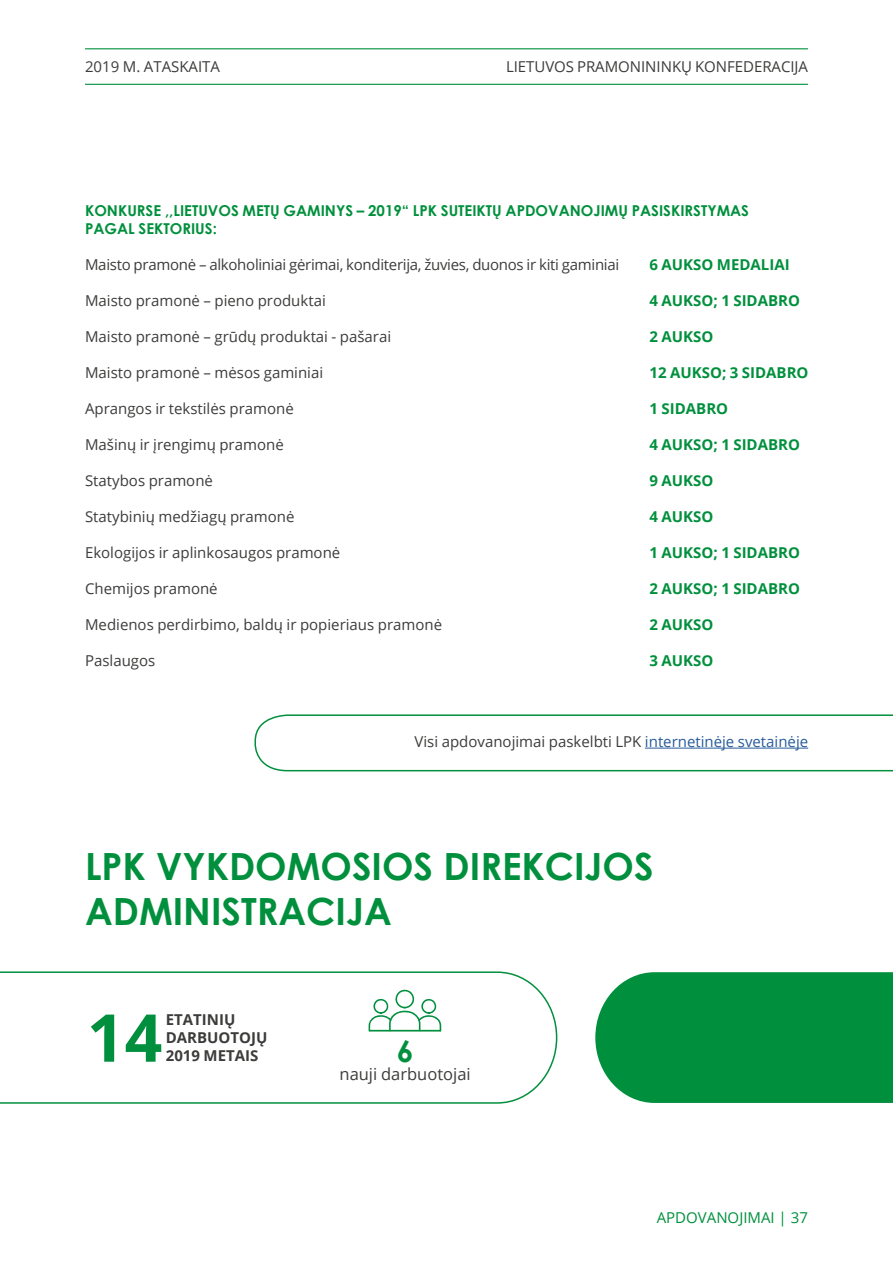
<style>
.page{position:relative;width:893px;height:1263px;background:#fff}
.page>*{position:absolute;margin:0;border:0;box-sizing:border-box;transform-origin:0 0}
.t1{font:700 66px "Open Sans";color:#00903d}
.t2{font:700 37.5px/45px "Century Gothic";color:#00903d}
.t3{font:700 30px "Century Gothic";color:#00903d}
.t4{font:16.5px "Open Sans";color:#3c3c3b}
.t5{font:15px "Open Sans";color:#3c3c3b}
.t6{font:700 15px "Open Sans";color:#00903d}
.t7{font:700 15px/18px "Century Gothic";color:#00903d}
.t8{font:15px "Open Sans";letter-spacing:-.02em;color:#3c3c3b}
.t9{font:700 15px/18px "Open Sans";color:#3c3c3b}
.t10{font:15px "Open Sans";color:#00903d}
.s1{color:#275b9b}
</style>
<div class="page">
<hr style="left:85px;top:48px;width:723px;height:1px;background:#00903d">
<hr style="left:85px;top:84px;width:723px;height:1px;background:#00903d">
<svg style="left:254px;top:714px;width:639px;height:58px"></svg>
<svg style="left:0;top:971px;width:558px;height:133px"></svg>
<div style="left:595px;top:972px;width:298px;height:131px;background:#00903d"></div>
<svg style="left:369px;top:989px;width:73px;height:43px"></svg>
<hr style="left:369px;top:1030px;width:71px;height:1px;background:#008f3d">
<hr style="left:645px;top:748px;width:163px;height:1px;background:#275b9b">
<p class="t5" style="left:85px;top:56px;width:137px">2019 M. ATASKAITA</p>
<p class="t5" style="left:506px;top:56px;width:304px">LIETUVOS PRAMONININKŲ KONFEDERACIJA</p>
<p class="t7" style="left:85px;top:201px;width:665px">KONKURSE ,,LIETUVOS METŲ GAMINYS – 2019“ LPK SUTEIKTŲ APDOVANOJIMŲ PASISKIRSTYMAS<br>PAGAL SEKTORIUS:</p>
<p class="t8" style="left:85px;top:254px;width:536px">Maisto pramonė – alkoholiniai gėrimai, konditerija, žuvies, duonos ir kiti gaminiai</p>
<p class="t5" style="left:85px;top:290px;width:242px">Maisto pramonė – pieno produktai</p>
<p class="t5" style="left:85px;top:326px;width:308px">Maisto pramonė – grūdų produktai - pašarai</p>
<p class="t5" style="left:85px;top:362px;width:240px">Maisto pramonė – mėsos gaminiai</p>
<p class="t5" style="left:85px;top:398px;width:210px">Aprangos ir tekstilės pramonė</p>
<p class="t5" style="left:85px;top:434px;width:200px">Mašinų ir įrengimų pramonė</p>
<p class="t5" style="left:85px;top:470px;width:129px">Statybos pramonė</p>
<p class="t5" style="left:85px;top:506px;width:211px">Statybinių medžiagų pramonė</p>
<p class="t5" style="left:85px;top:542px;width:257px">Ekologijos ir aplinkosaugos pramonė</p>
<p class="t5" style="left:85px;top:578px;width:134px">Chemijos pramonė</p>
<p class="t5" style="left:85px;top:614px;width:359px">Medienos perdirbimo, baldų ir popieriaus pramonė</p>
<p class="t5" style="left:85px;top:650px;width:72px">Paslaugos</p>
<p class="t6" style="left:649px;top:254px;width:142px">6 AUKSO MEDALIAI</p>
<p class="t6" style="left:649px;top:290px;width:152px">4 AUKSO; 1 SIDABRO</p>
<p class="t6" style="left:649px;top:326px;width:65px">2 AUKSO</p>
<p class="t6" style="left:649px;top:362px;width:161px">12 AUKSO; 3 SIDABRO</p>
<p class="t6" style="left:649px;top:398px;width:80px">1 SIDABRO</p>
<p class="t6" style="left:649px;top:434px;width:152px">4 AUKSO; 1 SIDABRO</p>
<p class="t6" style="left:649px;top:470px;width:65px">9 AUKSO</p>
<p class="t6" style="left:649px;top:506px;width:65px">4 AUKSO</p>
<p class="t6" style="left:649px;top:542px;width:152px">1 AUKSO; 1 SIDABRO</p>
<p class="t6" style="left:649px;top:578px;width:152px">2 AUKSO; 1 SIDABRO</p>
<p class="t6" style="left:649px;top:614px;width:65px">2 AUKSO</p>
<p class="t6" style="left:649px;top:650px;width:65px">3 AUKSO</p>
<p class="t5" style="left:415px;top:731px;width:395px">Visi apdovanojimai paskelbti LPK <span class="s1">internetinėje svetainėje</span></p>
<h2 class="t2" style="left:85px;top:842px;width:570px">LPK VYKDOMOSIOS DIREKCIJOS<br>ADMINISTRACIJA</h2>
<p class="t9" style="left:166px;top:1010px;width:103px">ETATINIŲ<br>DARBUOTOJŲ</p>
<h1 class="t1" style="left:87px;top:991px;width:77px">14</h1>
<p class="t9" style="left:166px;top:1046px;width:94px">2019 METAIS</p>
<h3 class="t3" style="left:397px;top:1028px;width:18px">6</h3>
<p class="t4" style="left:340px;top:1063px;width:133px">nauji darbuotojai</p>
<p class="t10" style="left:657px;top:1207px;width:153px">APDOVANOJIMAI | 37</p>
</div>
